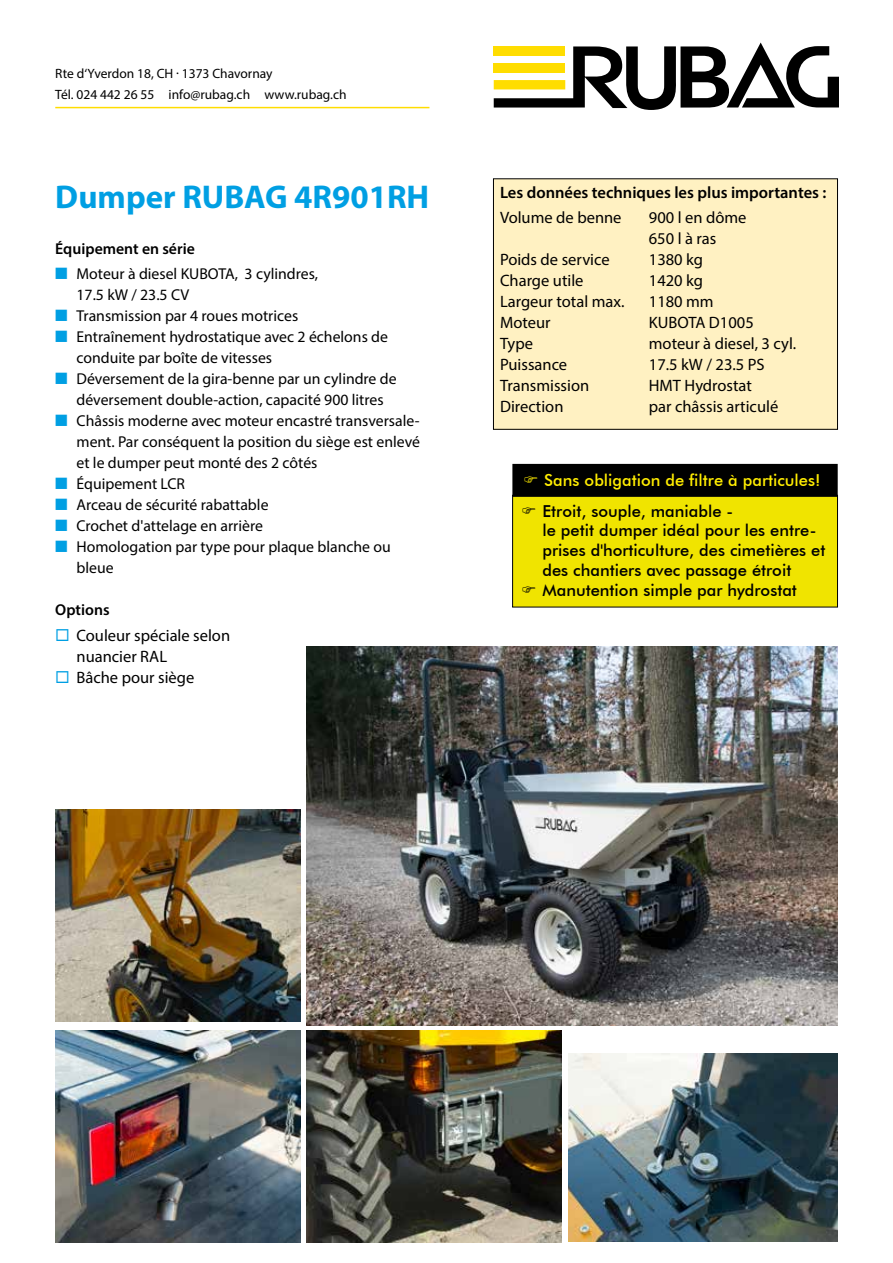
<style>
.page{position:relative;width:893px;height:1263px;background:#fff}
.page>*{position:absolute;margin:0;border:0;box-sizing:border-box;transform-origin:0 0}
.t1{font:700 33px "Myriad Pro";color:#009fe3}
.t2{font:16.5px/21px "Myriad Pro";color:#000}
.t3{font:500 16.5px/19.8px "Futura BT";color:#000}
.t4{font:600 16.5px "Myriad Pro";color:#000}
.t5{font:500 16.5px "Futura BT";color:#ffed00}
.t6{font:15.75px/21px "Myriad Pro";color:#000}
.t7{font:600 15.75px "Myriad Pro";color:#000}
.t8{font:13.5px/21px "Myriad Pro";color:#000}
.s1{color:#009fe3}
</style>
<div class="page">
<svg style="left:494px;top:43px;width:345px;height:67px"></svg>
<div style="left:494px;top:46px;width:71px;height:10px;background:#fd0"></div>
<div style="left:494px;top:63px;width:71px;height:10px;background:#fd0"></div>
<img style="left:307px;top:646px;width:531px;height:380px">
<img style="left:55px;top:1030px;width:245px;height:213px">
<img style="left:307px;top:1030px;width:255px;height:213px">
<img style="left:568px;top:1053px;width:270px;height:189px">
<img style="left:55px;top:809px;width:245px;height:213px">
<hr style="left:55px;top:107px;width:374px;height:1px;background:#fd0">
<div style="left:493px;top:179px;width:344px;height:250px;background:#fff1c2"></div>
<div style="left:493px;top:179px;width:345px;height:250px;border:1px solid #000"></div>
<div style="left:513px;top:495px;width:324px;height:112px;background:#f0e400"></div>
<div style="left:512px;top:495px;width:326px;height:112px;border:1px solid #000"></div>
<div style="left:513px;top:465px;width:324px;height:31px;background:#000"></div>
<div style="left:512px;top:464px;width:326px;height:33px;border:2px solid #000"></div>
<p class="t8" style="left:55px;top:63px;width:293px">Rte d‘Yverdon 18, CH . 1373 Chavornay<br>Tél. 024 442 26 55 info@rubag.ch www.rubag.ch</p>
<h1 class="t1" style="left:55px;top:175px;width:376px">Dumper RUBAG 4R901RH</h1>
<p class="t7" style="left:55px;top:239px;width:141px">Équipement en série</p>
<p class="t6" style="left:77px;top:263px;width:243px;text-indent:-21px"><span class="s1">■</span> Moteur à diesel KUBOTA, 3 cylindres,<br>17.5 kW / 23.5 CV</p>
<p class="t6" style="left:55px;top:305px;width:244px"><span class="s1">■</span> Transmission par 4 roues motrices</p>
<p class="t6" style="left:77px;top:326px;width:313px;text-indent:-21px"><span class="s1">■</span> Entraînement hydrostatique avec 2 échelons de conduite par boîte de vitesses</p>
<p class="t6" style="left:55px;top:368px;width:343px;text-align:center"><span class="s1">■</span> Déversement de la gira-benne par un cylindre de déversement double-action, capacité 900 litres</p>
<p class="t6" style="left:77px;top:410px;width:345px;text-align:justify;text-indent:-21px"><span class="s1">■</span> Châssis moderne avec moteur encastré transversale&shy;ment. Par conséquent la position du siège est enlevé et le dumper peut monté des 2 côtés</p>
<p class="t6" style="left:55px;top:473px;width:131px"><span class="s1">■</span> Équipement LCR</p>
<p class="t6" style="left:55px;top:494px;width:215px"><span class="s1">■</span> Arceau de sécurité rabattable</p>
<p class="t6" style="left:55px;top:515px;width:209px"><span class="s1">■</span> Crochet d'attelage en arrière</p>
<p class="t6" style="left:77px;top:536px;width:316px;text-indent:-21px"><span class="s1">■</span> Homologation par type pour plaque blanche ou bleue</p>
<p class="t7" style="left:55px;top:600px;width:56px">Options</p>
<p class="t2" style="left:77px;top:624px;width:155px">Couleur spéciale selon nuancier RAL<br>Bâche pour siège</p>
<p class="t4" style="left:500px;top:182px;width:328px">Les données techniques les plus importantes :</p>
<p class="t2" style="left:500px;top:207px;width:123px">Volume de benne</p>
<p class="t2" style="left:649px;top:207px;width:99px">900 l en dôme<br>650 l à ras</p>
<p class="t2" style="left:500px;top:249px;width:111px">Poids de service</p>
<p class="t2" style="left:649px;top:249px;width:56px">1380 kg</p>
<p class="t2" style="left:500px;top:270px;width:85px">Charge utile</p>
<p class="t2" style="left:649px;top:270px;width:56px">1420 kg</p>
<p class="t2" style="left:500px;top:291px;width:126px">Largeur total max.</p>
<p class="t2" style="left:649px;top:291px;width:66px">1180 mm</p>
<p class="t2" style="left:500px;top:312px;width:52px">Moteur</p>
<p class="t2" style="left:649px;top:312px;width:106px">KUBOTA D1005</p>
<p class="t2" style="left:500px;top:333px;width:34px">Type</p>
<p class="t2" style="left:649px;top:333px;width:149px">moteur à diesel, 3 cyl.</p>
<p class="t2" style="left:500px;top:354px;width:69px">Puissance</p>
<p class="t2" style="left:649px;top:354px;width:117px">17.5 kW / 23.5 PS</p>
<p class="t2" style="left:500px;top:375px;width:91px">Transmission</p>
<p class="t2" style="left:649px;top:375px;width:105px">HMT Hydrostat</p>
<p class="t2" style="left:500px;top:396px;width:65px">Direction</p>
<p class="t2" style="left:649px;top:396px;width:131px">par châssis articulé</p>
<p class="t5" style="left:544px;top:470px;width:278px">Sans obligation de filtre à particules!</p>
<p class="t3" style="left:542px;top:501px;width:284px">Etroit, souple, maniable -<br>le petit dumper idéal pour les entre&shy;prises d'horticulture, des cimetières et des chantiers avec passage étroit Manutention simple par hydrostat</p>
</div>
